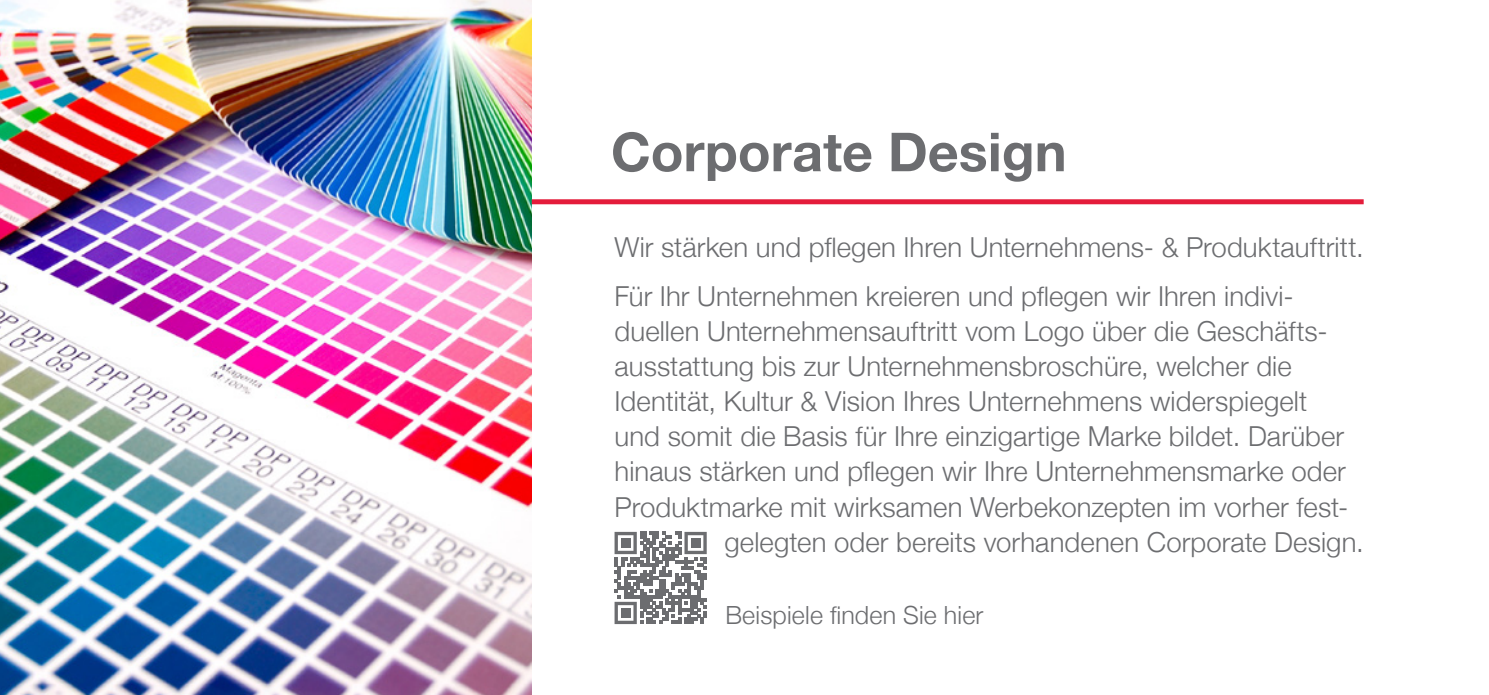
<style>
.page{position:relative;width:1489px;height:695px;background:#fff}
.page>*{position:absolute;margin:0;border:0;box-sizing:border-box;transform-origin:0 0}
.t1{font:700 53.75px "Helvetica Neue";color:#6c6d70}
.t2{font:300 27.5px/49.2px "Helvetica Neue";letter-spacing:.005em;color:#6c6d70}
.t3{font:300 25px "Helvetica Neue";letter-spacing:.01em;color:#6c6d70}
</style>
<div class="page">
<img style="left:0;top:0;width:531px;height:694px">
<div style="left:531px;top:199px;width:832px;height:5px;background:#e41c3b"></div>
<svg style="left:614px;top:531px;width:92px;height:93px"></svg>
<div style="left:621px;top:538px;width:9px;height:9px;background:#6c6d70"></div>
<div style="left:690px;top:538px;width:10px;height:9px;background:#6c6d70"></div>
<div style="left:621px;top:608px;width:9px;height:9px;background:#6c6d70"></div>
<h1 class="t1" style="left:611px;top:110px;width:457px">Corporate Design</h1>
<p class="t2" style="left:614px;top:220px;width:750px">Wir stärken und pflegen Ihren Unternehmens- &amp; Produktauftritt.<br>Für Ihr Unternehmen kreieren und pflegen wir Ihren indivi-</p>
<p class="t2" style="left:614px;top:305px;width:714px">duellen Unternehmensauftritt vom Logo über die Geschäfts-</p>
<p class="t2" style="left:614px;top:340px;width:678px">ausstattung bis zur Unternehmensbroschüre, welcher die</p>
<p class="t2" style="left:614px;top:375px;width:694px">Identität, Kultur &amp; Vision Ihres Unternehmens widerspiegelt</p>
<p class="t2" style="left:614px;top:410px;width:731px">und somit die Basis für Ihre einzigartige Marke bildet. Darüber</p>
<p class="t2" style="left:614px;top:445px;width:732px">hinaus stärken und pflegen wir Ihre Unternehmensmarke oder</p>
<p class="t2" style="left:614px;top:480px;width:735px">Produktmarke mit wirksamen Werbekonzepten im vorher fest-</p>
<p class="t2" style="left:724px;top:515px;width:640px">gelegten oder bereits vorhandenen Corporate Design.</p>
<p class="t3" style="left:725px;top:595px;width:259px">Beispiele finden Sie hier</p>
</div>
